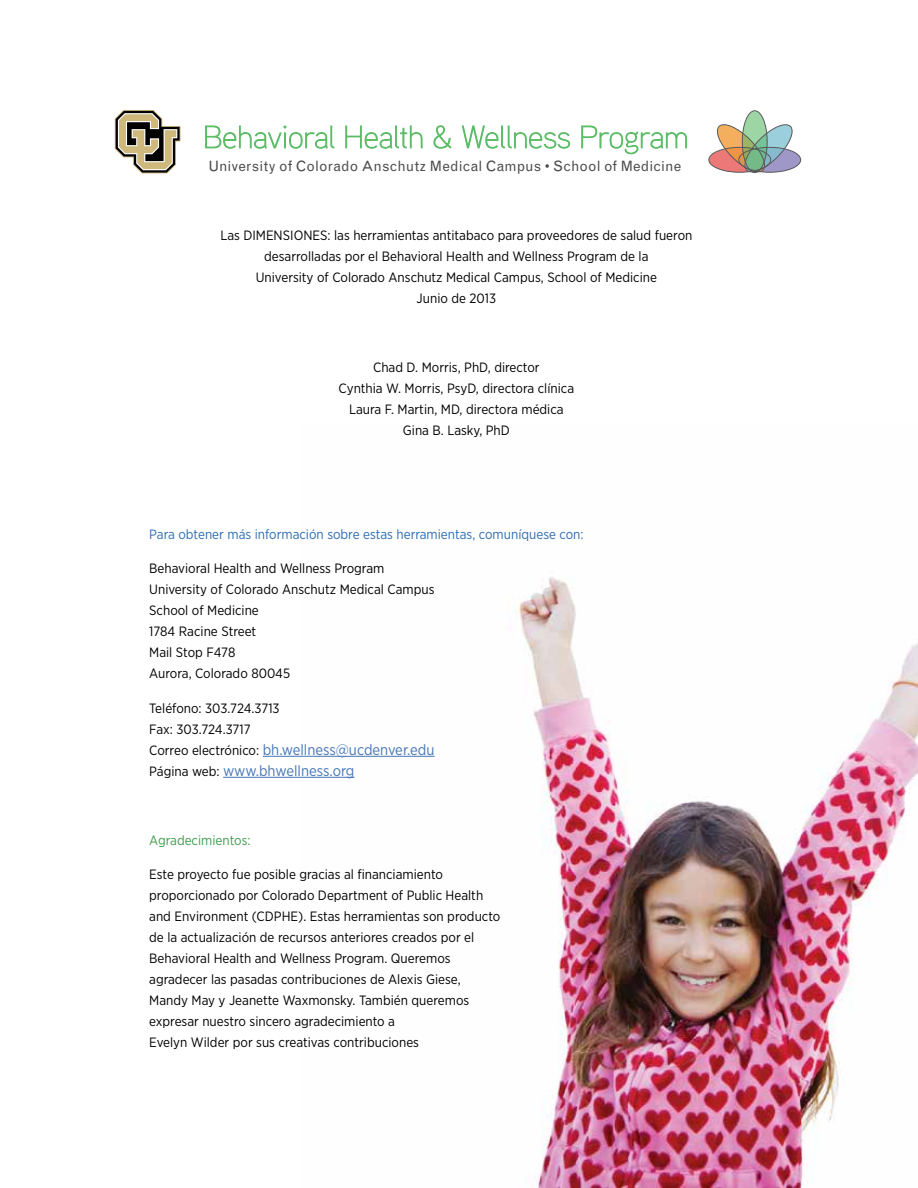
<style>
.page{position:relative;width:918px;height:1188px;background:#fff}
.page>*{position:absolute;margin:0;border:0;box-sizing:border-box;transform-origin:0 0}
.t1{font:15px/21px "Gotham Narrow";color:#4776b7}
.t2{font:14.25px "Grotesque MT Std";letter-spacing:.01em;color:#4d4c4d}
.t3{font:13.5px/21px "Gotham Narrow";color:#000}
.t4{font:13.5px "Gotham Narrow";color:#2d6db2}
.t5{font:13.5px "Gotham Narrow";color:#3e9e4c}
.s1{font-size:13.5px;color:#000}
</style>
<div class="page">
<img style="left:300px;top:577px;width:618px;height:611px">
<hr style="left:263px;top:756px;width:172px;height:1px;background:#4776b7">
<hr style="left:223px;top:777px;width:132px;height:1px;background:#4776b7">
<svg style="left:205px;top:126px;width:129px;height:23px"></svg>
<svg style="left:345px;top:126px;width:78px;height:23px"></svg>
<svg style="left:434px;top:125px;width:18px;height:24px"></svg>
<svg style="left:462px;top:125px;width:108px;height:24px"></svg>
<svg style="left:581px;top:126px;width:106px;height:28px"></svg>
<svg style="left:115px;top:110px;width:65px;height:63px"></svg>
<svg style="left:709px;top:148px;width:62px;height:24px"></svg>
<svg style="left:739px;top:148px;width:62px;height:24px"></svg>
<svg style="left:742px;top:111px;width:25px;height:62px"></svg>
<svg style="left:714px;top:122px;width:82px;height:52px"></svg>
<div style="left:742px;top:111px;width:25px;height:62px;border:1px solid #58595b;border-radius:50%"></div>
<div style="left:739px;top:147px;width:62px;height:25px;border:1px solid #58595b;border-radius:50%"></div>
<div style="left:709px;top:147px;width:62px;height:25px;border:1px solid #58595b;border-radius:50%"></div>
<p class="t2" style="left:208px;top:158px;width:474px">University of Colorado Anschutz Medical Campus • School of Medicine</p>
<p class="t3" style="left:220px;top:225px;width:474px;text-align:center">Las DIMENSIONES: las herramientas antitabaco para proveedores de salud fueron desarrolladas por el Behavioral Health and Wellness Program de la<br>University of Colorado Anschutz Medical Campus, School of Medicine<br>Junio de 2013</p>
<p class="t3" style="left:339px;top:357px;width:237px;text-align:center">Chad D. Morris, PhD, director<br>Cynthia W. Morris, PsyD, directora clínica<br>Laura F. Martin, MD, directora médica<br>Gina B. Lasky, PhD</p>
<p class="t4" style="left:149px;top:526px;width:436px">Para obtener más información sobre estas herramientas, comuníquese con:</p>
<p class="t3" style="left:149px;top:558px;width:287px">Behavioral Health and Wellness Program<br>University of Colorado Anschutz Medical Campus<br>School of Medicine<br>1784 Racine Street<br>Mail Stop F478<br>Aurora, Colorado 80045</p>
<p class="t3" style="left:149px;top:697px;width:132px">Teléfono: 303.724.3713<br>Fax: 303.724.3717</p>
<p class="t1" style="left:149px;top:739px;width:287px"><span class="s1">Correo electrónico:</span> bh.wellness@ucdenver.edu<br><span class="s1">Página web:</span> www.bhwellness.org</p>
<p class="t5" style="left:149px;top:832px;width:103px">Agradecimientos:</p>
<p class="t3" style="left:149px;top:864px;width:353px">Este proyecto fue posible gracias al financiamiento proporcionado por Colorado Department of Public Health and Environment (CDPHE). Estas herramientas son producto de la actualización de recursos anteriores creados por el Behavioral Health and Wellness Program. Queremos agradecer las pasadas contribuciones de Alexis Giese, Mandy May y Jeanette Waxmonsky. También queremos expresar nuestro sincero agradecimiento a<br>Evelyn Wilder por sus creativas contribuciones</p>
</div>
